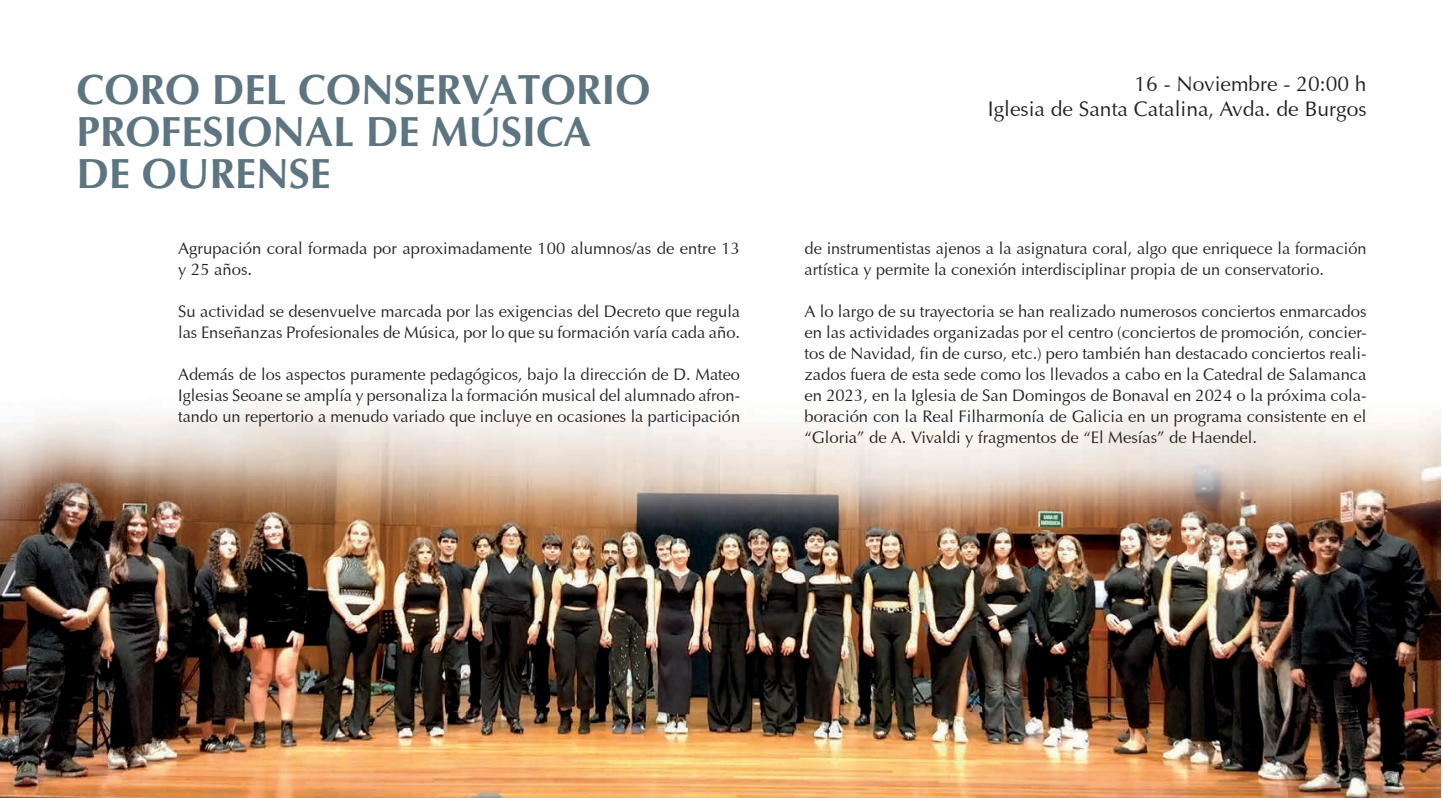
<style>
.page{position:relative;width:1443px;height:798px;background:#fff}
.page>*{position:absolute;margin:0;border:0;box-sizing:border-box;transform-origin:0 0}
.t1{font:700 42px/42px "Optima";color:#5c7580}
.t2{font:21px/25.2px "Optima Roman";color:#231f20;text-align:right}
.t3{font:16.62px/21px "Optima Roman";color:#231f20}
</style>
<div class="page">
<img style="left:0;top:402px;width:1441px;height:396px">
<h1 class="t1" style="left:76px;top:69px;width:576px">CORO DEL CONSERVATORIO<br>PROFESIONAL DE MÚSICA<br>DE OURENSE</h1>
<p class="t3" style="left:178px;top:238px;width:563px">Agrupación coral formada por aproximadamente 100 alumnos/as de entre 13 y 25 años.</p>
<p class="t3" style="left:178px;top:301px;width:563px">Su actividad se desenvuelve marcada por las exigencias del Decreto que regula las Enseñanzas Profesionales de Música, por lo que su formación varía cada año.</p>
<p class="t3" style="left:178px;top:364px;width:563px;text-align:justify">Además de los aspectos puramente pedagógicos, bajo la dirección de D. Mateo Iglesias Seoane se amplía y personaliza la formación musical del alumnado afron&shy;tando un repertorio a menudo variado que incluye en ocasiones la participación</p>
<p class="t2" style="left:988px;top:71px;width:380px">16 - Noviembre - 20:00 h<br>Iglesia de Santa Catalina, Avda. de Burgos</p>
<p class="t3" style="left:804px;top:238px;width:563px">de instrumentistas ajenos a la asignatura coral, algo que enriquece la formación artística y permite la conexión interdisciplinar propia de un conservatorio.</p>
<p class="t3" style="left:804px;top:301px;width:563px;text-align:justify">A lo largo de su trayectoria se han realizado numerosos conciertos enmarcados en las actividades organizadas por el centro (conciertos de promoción, concier&shy;tos de Navidad, fin de curso, etc.) pero también han destacado conciertos reali&shy;zados fuera de esta sede como los llevados a cabo en la Catedral de Salamanca en 2023, en la Iglesia de San Domingos de Bonaval en 2024 o la próxima cola&shy;boración con la Real Filharmonía de Galicia en un programa consistente en el “Gloria” de A. Vivaldi y fragmentos de “El Mesías” de Haendel.</p>
</div>
